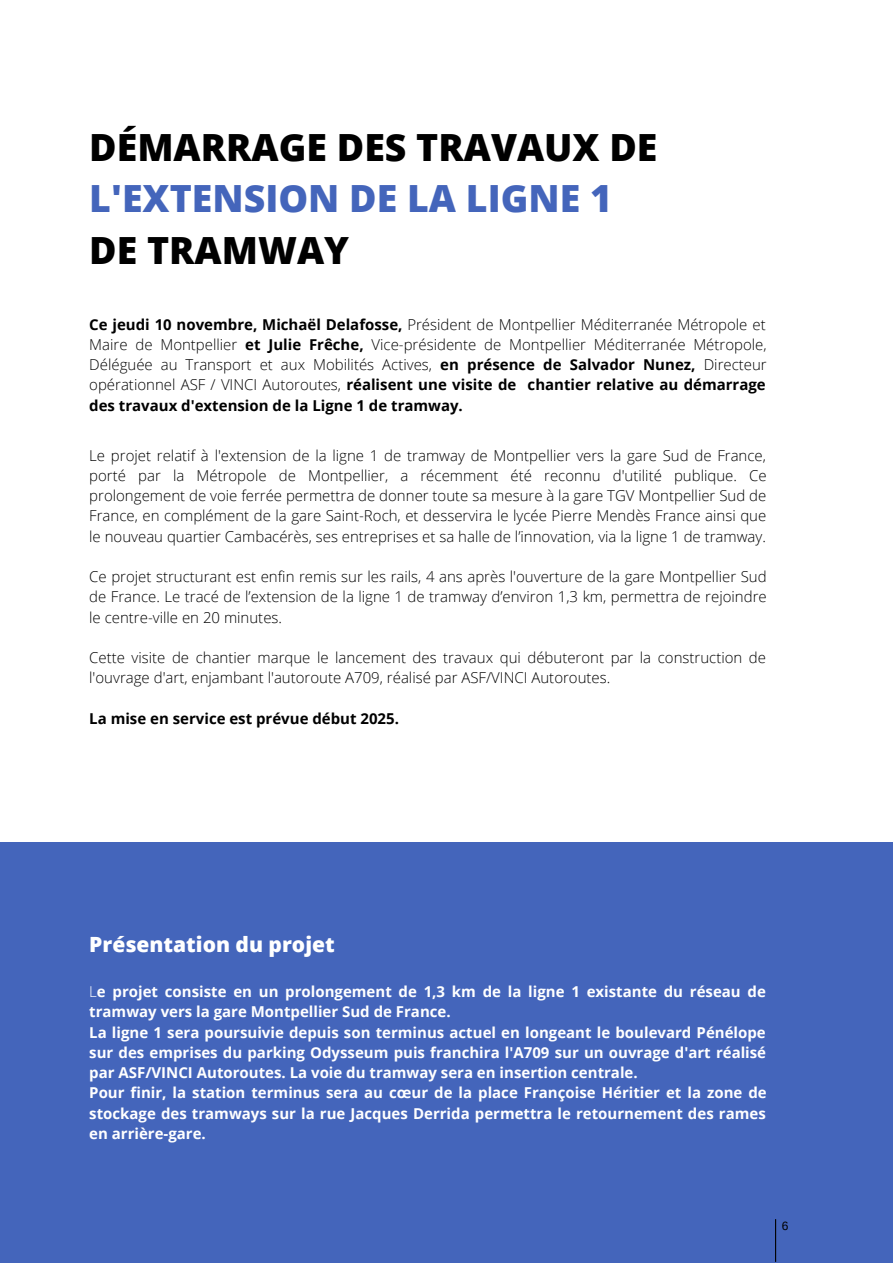
<style>
.page{position:relative;width:893px;height:1264px;background:#fff}
.page>*{position:absolute;margin:0;border:0;box-sizing:border-box;transform-origin:0 0}
.t1{font:800 37.5px "Open Sans";color:#000}
.t2{font:800 37.5px "Open Sans";color:#4465bb}
.t3{font:800 21px "Open Sans";color:#fff}
.t4{font:300 15px/20.2px "Open Sans";color:#000;text-align:justify}
.t5{font:700 15px/20.2px "Open Sans";color:#fff}
.t6{font:700 15px "Open Sans";color:#000}
.t7{font:12px "Arimo";color:#000}
.s1{font-weight:700}
.s2{font-weight:300}
</style>
<div class="page">
<div style="left:0;top:841px;width:892px;height:421px;background:#4465bb"></div>
<hr style="left:775px;top:1219px;width:1px;height:42px;background:#000">
<h1 class="t1" style="left:89px;top:120px;width:569px">DÉMARRAGE DES TRAVAUX DE</h1>
<h1 class="t2" style="left:89px;top:172px;width:524px">L'EXTENSION DE LA LIGNE 1</h1>
<h1 class="t1" style="left:89px;top:224px;width:261px">DE TRAMWAY</h1>
<p class="t4" style="left:89px;top:314px;width:679px"><span class="s1">Ce jeudi 10 novembre, Michaël Delafosse,</span> Président de Montpellier Méditerranée Métropole et Maire de Montpellier <span class="s1">et Julie Frêche,</span> Vice-présidente de Montpellier Méditerranée Métropole, Déléguée au Transport et aux Mobilités Actives, <span class="s1">en présence de Salvador Nunez,</span> Directeur opérationnel ASF / VINCI Autoroutes, <span class="s1">réalisent une visite de chantier relative au démarrage des travaux d'extension de la Ligne 1 de tramway.</span></p>
<p class="t4" style="left:89px;top:444px;width:679px">Le projet relatif à l'extension de la ligne 1 de tramway de Montpellier vers la gare Sud de France, porté par la Métropole de Montpellier, a récemment été reconnu d'utilité publique. Ce prolongement de voie ferrée permettra de donner toute sa mesure à la gare TGV Montpellier Sud de France, en complément de la gare Saint-Roch, et desservira le lycée Pierre Mendès France ainsi que le nouveau quartier Cambacérès, ses entreprises et sa halle de l’innovation, via la ligne 1 de tramway.</p>
<p class="t4" style="left:89px;top:566px;width:679px">Ce projet structurant est enfin remis sur les rails, 4 ans après l'ouverture de la gare Montpellier Sud de France. Le tracé de l’extension de la ligne 1 de tramway d’environ 1,3 km, permettra de rejoindre le centre-ville en 20 minutes.</p>
<p class="t4" style="left:89px;top:647px;width:678px">Cette visite de chantier marque le lancement des travaux qui débuteront par la construction de l'ouvrage d'art, enjambant l'autoroute A709, réalisé par ASF/VINCI Autoroutes.</p>
<p class="t6" style="left:89px;top:707px;width:311px">La mise en service est prévue début 2025.</p>
<h2 class="t3" style="left:89px;top:929px;width:247px">Présentation du projet</h2>
<p class="t5" style="left:89px;top:981px;width:679px"><span class="s2">L</span>e projet consiste en un prolongement de 1,3 km de la ligne 1 existante du réseau de tramway vers la gare Montpellier Sud de France.<br>La ligne 1 sera poursuivie depuis son terminus actuel en longeant le boulevard Pénélope sur des emprises du parking Odysseum puis franchira l'A709 sur un ouvrage d'art réalisé par ASF/VINCI Autoroutes. La voie du tramway sera en insertion centrale.<br>Pour finir, la station terminus sera au cœur de la place Françoise Héritier et la zone de stockage des tramways sur la rue Jacques Derrida permettra le retournement des rames en arrière-gare.</p>
<p class="t7" style="left:781px;top:1218px;width:8px">6</p>
</div>
